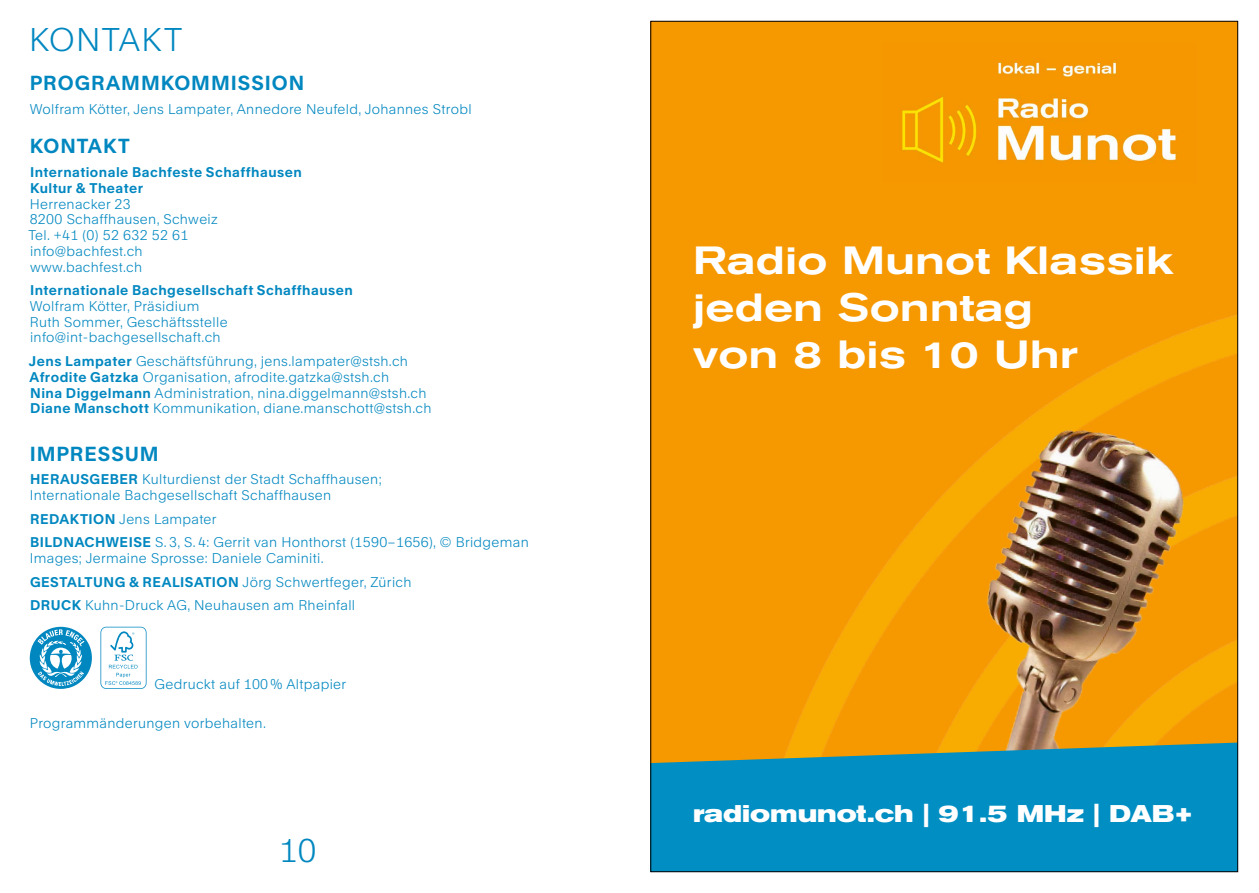
<style>
.page{position:relative;width:1259px;height:893px;background:#fff}
.page>*{position:absolute;margin:0;border:0;box-sizing:border-box;transform-origin:0 0}
.t1{font:500 expanded 39px/46.8px "Akzidenz Grotesk BQ";color:#fff}
.t2{font:300 31.5px "Rand";letter-spacing:.04em;color:#0087c0}
.t3{font:700 expanded 24px "Akzidenz Grotesk BQ";color:#fff}
.t4{font:700 19.5px "Rand";letter-spacing:.045em;color:#0087c0}
.t5{font:300 13.5px/15.8px "Rand";letter-spacing:.025em;color:#0087c0}
.t6{font:700 13.5px/15.8px "Rand";letter-spacing:.035em;color:#0087c0}
.s1{font-weight:700}
</style>
<div class="page">
<div style="left:651px;top:21px;width:586px;height:851px;background:#f69800"></div>
<img style="left:902px;top:60px;width:273px;height:75px">
<img style="left:789px;top:135px;width:447px;height:607px">
<img style="left:867px;top:377px;width:369px;height:365px">
<svg style="left:652px;top:742px;width:584px;height:128px;fill:#008ec3"></svg>
<svg style="left:100px;top:627px;width:46px;height:62px"></svg>
<svg style="left:30px;top:627px;width:62px;height:62px"></svg>
<h2 class="t2" style="left:29px;top:15px;width:155px">KONTAKT</h2>
<h3 class="t4" style="left:30px;top:68px;width:276px">PROGRAMMKOMMISSION</h3>
<p class="t5" style="left:30px;top:100px;width:443px">Wolfram Kötter, Jens Lampater, Annedore Neufeld, Johannes Strobl</p>
<h3 class="t4" style="left:30px;top:131px;width:101px">KONTAKT</h3>
<p class="t6" style="left:30px;top:163px;width:273px">Internationale Bachfeste Schaffhausen<br>Kultur &amp; Theater</p>
<p class="t5" style="left:28px;top:194px;width:191px">Herrenacker 23<br>8200 Schaffhausen, Schweiz<br>Tel. +41 (0) 52 632 52 61 info@bachfest.ch www.bachfest.ch</p>
<p class="t6" style="left:30px;top:281px;width:324px">Internationale Bachgesellschaft Schaffhausen</p>
<p class="t5" style="left:30px;top:297px;width:199px">Wolfram Kötter, Präsidium<br>Ruth Sommer, Geschäftsstelle info@int-bachgesellschaft.ch</p>
<p class="t5" style="left:29px;top:352px;width:404px"><span class="s1">Jens Lampater</span> Geschäftsführung, jens.lampater@stsh.ch <span class="s1">Afrodite Gatzka</span> Organisation, afrodite.gatzka@stsh.ch<br><span class="s1">Nina Diggelmann</span> Administration, nina.diggelmann@stsh.ch <span class="s1">Diane Manschott</span> Kommunikation, diane.manschott@stsh.ch</p>
<h3 class="t4" style="left:30px;top:438px;width:130px">IMPRESSUM</h3>
<p class="t5" style="left:30px;top:470px;width:353px"><span class="s1">HERAUSGEBER</span> Kulturdienst der Stadt Schaffhausen;<br>Internationale Bachgesellschaft Schaffhausen</p>
<p class="t5" style="left:30px;top:506px;width:500px;line-height:23.5px"><span class="s1">REDAKTION</span> Jens Lampater<br><span class="s1">BILDNACHWEISE</span> S. 3, S. 4: Gerrit van Honthorst (1590–1656), © Bridgeman</p>
<p class="t5" style="left:30px;top:545px;width:383px;line-height:23.7px">Images; Jermaine Sprosse: Daniele Caminiti.<br><span class="s1">GESTALTUNG &amp; REALISATION</span> Jörg Schwertfeger, Zürich<br><span class="s1">DRUCK</span> Kuhn-Druck AG, Neuhausen am Rheinfall</p>
<p class="t5" style="left:155px;top:675px;width:193px">Gedruckt auf 100 % Altpapier</p>
<p class="t5" style="left:30px;top:714px;width:237px">Programmänderungen vorbehalten.</p>
<h2 class="t2" style="left:279px;top:826px;width:38px">10</h2>
<h1 class="t1" style="left:693px;top:237px;width:482px">Radio Munot Klassik jeden Sonntag<br>von 8 bis 10 Uhr</h1>
<h3 class="t3" style="left:693px;top:800px;width:501px">radiomunot.ch | 91.5 MHz | DAB+</h3>
</div>
